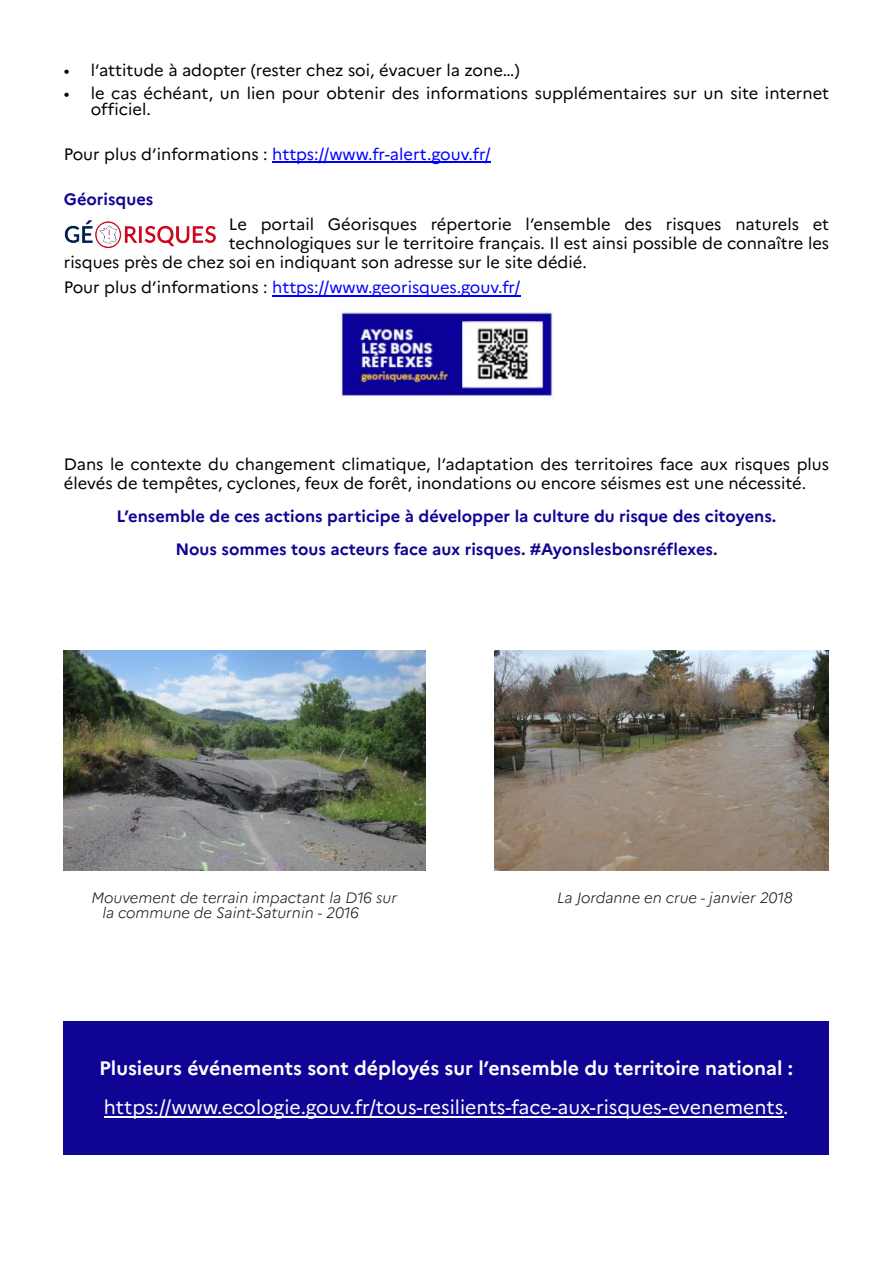
<style>
.page{position:relative;width:893px;height:1263px;background:#fff}
.page>*{position:absolute;margin:0;border:0;box-sizing:border-box;transform-origin:0 0}
.t1{font:19.5px "Marianne";color:#fff}
.t2{font:700 19.5px "Marianne";color:#fff}
.t3{font:16.5px/16.5px "Marianne";color:#000}
.t4{font:700 16.5px/33px "Marianne";color:#0f0494;text-align:center}
.t5{font:16.5px "Marianne";color:#00f}
.t6{font:italic 300 15px "Marianne";color:#1a171b}
.s1{color:#000}
</style>
<div class="page">
<div style="left:63px;top:1021px;width:766px;height:133px;background:#0f0494"></div>
<hr style="left:104px;top:1116px;width:679px;height:2px;background:#fff">
<hr style="left:272px;top:162px;width:219px;height:1px;background:#00f">
<hr style="left:272px;top:295px;width:248px;height:1px;background:#00f">
<img style="left:64px;top:220px;width:152px;height:29px">
<img style="left:337px;top:309px;width:218px;height:89px">
<img style="left:64px;top:650px;width:361px;height:220px">
<img style="left:494px;top:650px;width:335px;height:220px">
<p class="t3" style="left:64px;top:64px;width:457px">• l’attitude à adopter (rester chez soi, évacuer la zone…)</p>
<p class="t3" style="left:91px;top:86px;width:740px;text-indent:-27px">• le cas échéant, un lien pour obtenir des informations supplémentaires sur un site internet officiel.</p>
<p class="t5" style="left:64px;top:148px;width:429px"><span class="s1">Pour plus d’informations :</span> https://www.fr-alert.gouv.fr/</p>
<p class="t4" style="left:64px;top:185px;width:91px">Géorisques</p>
<p class="t3" style="left:229px;top:218px;width:602px">Le portail Géorisques répertorie l’ensemble des risques naturels et</p>
<p class="t3" style="left:229px;top:237px;width:602px">technologiques sur le territoire français. Il est ainsi possible de connaître les</p>
<p class="t3" style="left:64px;top:256px;width:524px">risques près de chez soi en indiquant son adresse sur le site dédié.</p>
<p class="t5" style="left:64px;top:281px;width:458px"><span class="s1">Pour plus d’informations :</span> https://www.georisques.gouv.fr/</p>
<p class="t3" style="left:64px;top:456px;width:767px;line-height:19px">Dans le contexte du changement climatique, l’adaptation des territoires face aux risques plus élevés de tempêtes, cyclones, feux de forêt, inondations ou encore séismes est une nécessité.</p>
<p class="t4" style="left:117px;top:501px;width:661px">L’ensemble de ces actions participe à développer la culture du risque des citoyens.<br>Nous sommes tous acteurs face aux risques. #Ayonslesbonsréflexes.</p>
<p class="t6" style="left:91px;top:892px;width:307px">Mouvement de terrain impactant la D16 sur</p>
<p class="t6" style="left:557px;top:892px;width:237px">La Jordanne en crue - janvier 2018</p>
<p class="t6" style="left:102px;top:907px;width:258px">la commune de Saint-Saturnin - 2016</p>
<p class="t2" style="left:99px;top:1061px;width:695px">Plusieurs événements sont déployés sur l’ensemble du territoire national :</p>
<p class="t1" style="left:104px;top:1100px;width:686px">https://www.ecologie.gouv.fr/tous-resilients-face-aux-risques-evenements.</p>
</div>
